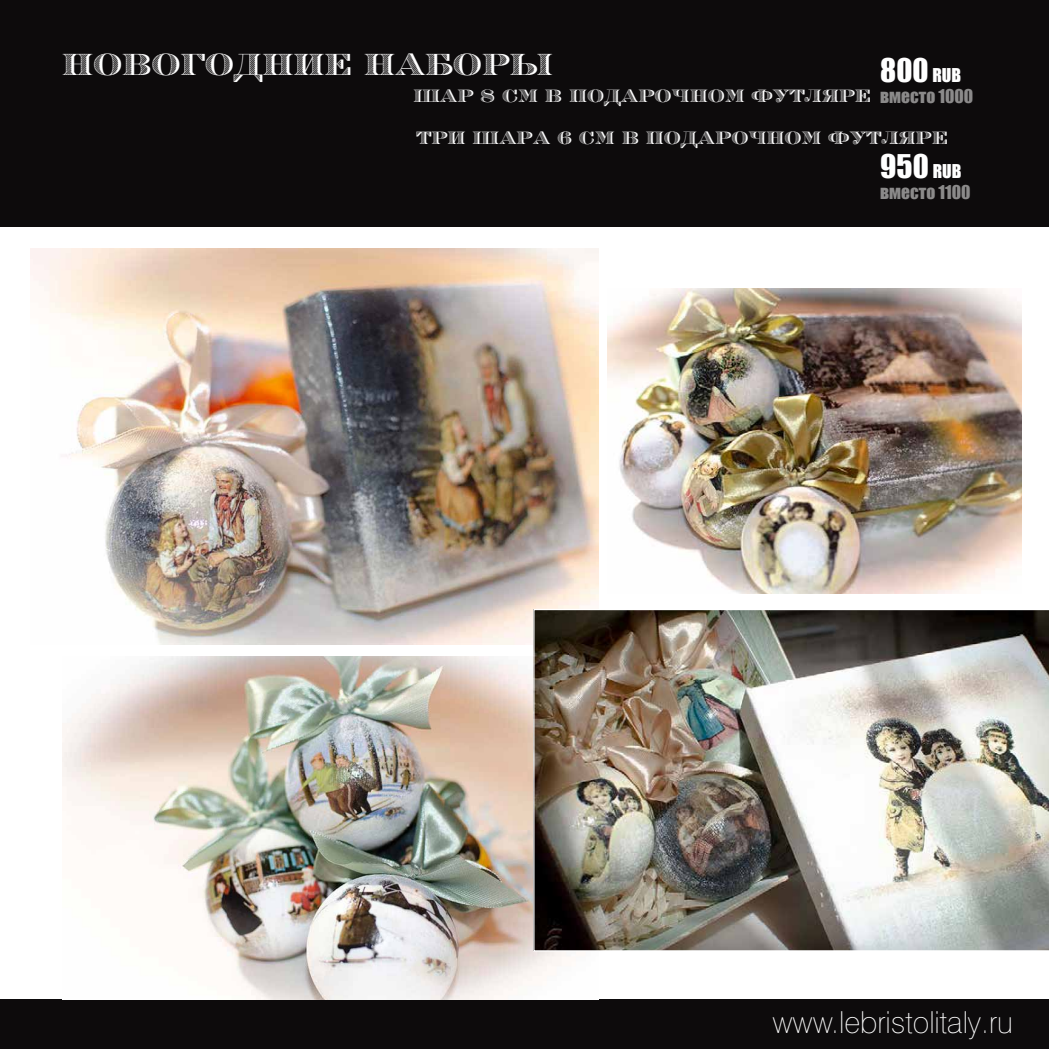
<style>
.page{position:relative;width:1049px;height:1049px;background:#fff}
.page>*{position:absolute;margin:0;border:0;box-sizing:border-box;transform-origin:0 0}
.t1{font:100 30px "Helios";color:#fff}
.t2{font:30px "Engravers";color:#fff}
.t3{font:30px "Impact";color:#fff}
.t4{font:17.5px "Engravers";color:#fff}
.t5{font:17.5px "Impact";color:#8b8a8a}
.s1{font-size:17.5px}
</style>
<div class="page">
<div style="left:0;top:0;width:1048px;height:227px;background:#0d0b0c"></div>
<div style="left:0;top:999px;width:1048px;height:50px;background:#0d0b0c"></div>
<img style="left:30px;top:249px;width:569px;height:396px">
<img style="left:62px;top:657px;width:505px;height:342px">
<img style="left:533px;top:609px;width:516px;height:342px">
<img style="left:608px;top:289px;width:414px;height:305px">
<h1 class="t2" style="left:62px;top:45px;width:492px">новогодние наборы</h1>
<p class="t4" style="left:413px;top:84px;width:459px">шар 8 см в подарочном футляре</p>
<p class="t4" style="left:416px;top:126px;width:533px">три шара 6 см в подарочном футляре</p>
<h1 class="t3" style="left:880px;top:47px;width:82px">800 <span class="s1">RUB</span></h1>
<p class="t5" style="left:880px;top:82px;width:94px">вместо 1000</p>
<h1 class="t3" style="left:880px;top:143px;width:83px">950 <span class="s1">RUB</span></h1>
<p class="t5" style="left:880px;top:179px;width:92px">вместо 1100</p>
<h1 class="t1" style="left:772px;top:1005px;width:242px">www.lebristolitaly.ru</h1>
</div>
